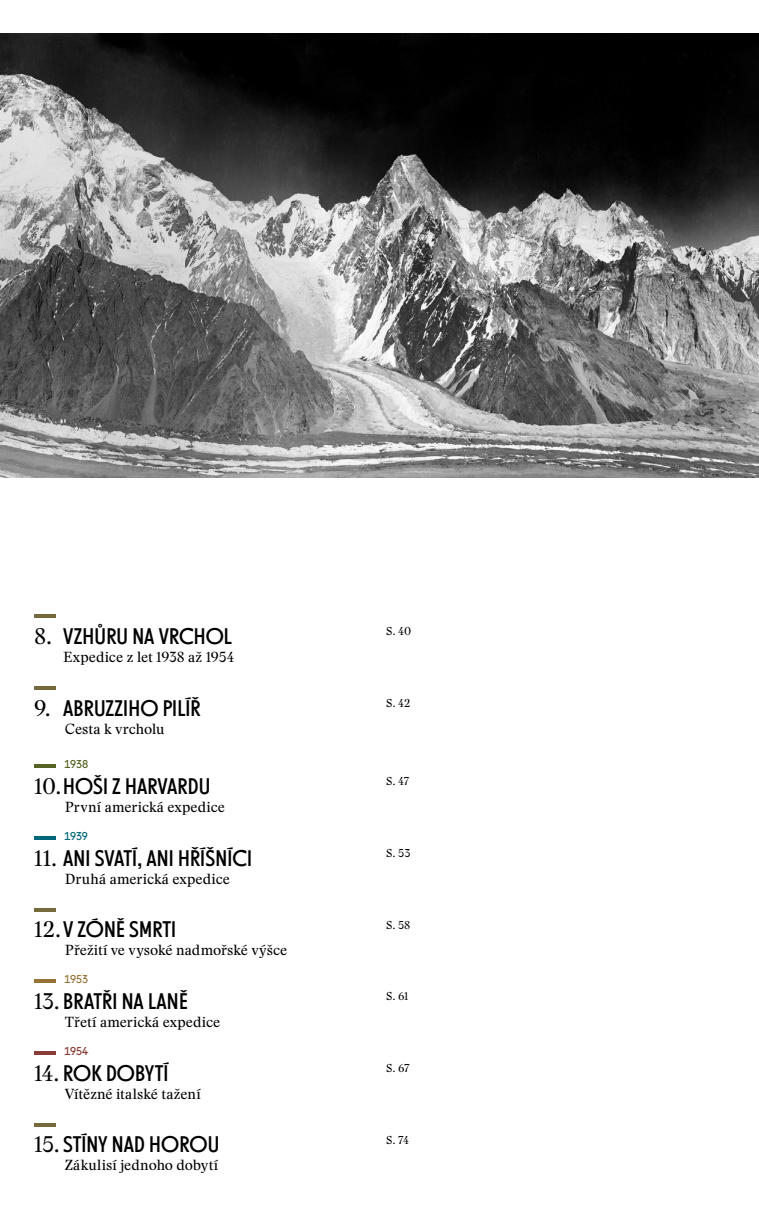
<style>
.page{position:relative;width:759px;height:1212px;background:#fff}
.page>*{position:absolute;margin:0;border:0;box-sizing:border-box;transform-origin:0 0}
.t1{font:22.25px "NEXT Poster";letter-spacing:.005em;color:#000}
.t2{font:14.38px "Stanley";letter-spacing:.005em;color:#000}
.DIDA{font:11.25px "Stanley";letter-spacing:-.01em;color:#000}
.t3{font:11.25px "NEXT Poster";color:#893b35}
.t4{font:11.25px "NEXT Poster";color:#957237}
.t5{font:11.25px "NEXT Poster";color:#006878}
.t6{font:11.25px "NEXT Poster";color:#566423}
.s1{font-family:"Stanley"}
</style>
<div class="page">
<hr style="left:34px;top:615px;width:22px;height:3px;background:#766a3c">
<hr style="left:34px;top:687px;width:22px;height:3px;background:#766a3c">
<hr style="left:34px;top:765px;width:22px;height:3px;background:#566423">
<hr style="left:34px;top:836px;width:22px;height:3px;background:#006878">
<hr style="left:34px;top:908px;width:22px;height:3px;background:#766a3c">
<hr style="left:34px;top:980px;width:22px;height:3px;background:#957237">
<hr style="left:34px;top:1051px;width:22px;height:3px;background:#893b35">
<hr style="left:34px;top:1123px;width:22px;height:3px;background:#766a3c">
<img style="left:0;top:34px;width:758px;height:444px">
<p class="t1" style="left:34px;top:623px;width:199px"><span class="s1">8.</span> VZHŮRU NA VRCHOL</p>
<p class="t2" style="left:63px;top:647px;width:173px">Expedice z let 1938 až 1954</p>
<p class="t1" style="left:34px;top:695px;width:168px"><span class="s1">9.</span> ABRUZZIHO PILÍŘ</p>
<p class="t2" style="left:65px;top:719px;width:101px">Cesta k vrcholu</p>
<p class="t6" style="left:65px;top:757px;width:25px">1938</p>
<p class="t1" style="left:34px;top:773px;width:178px"><span class="s1">10.</span>HOŠI Z HARVARDU</p>
<p class="t2" style="left:65px;top:797px;width:162px">První americká expedice</p>
<p class="t1" style="left:34px;top:845px;width:219px"><span class="s1">11.</span> ANI SVATÍ, ANI HŘÍŠNÍCI</p>
<p class="t2" style="left:65px;top:869px;width:167px">Druhá americká expedice</p>
<p class="t1" style="left:34px;top:916px;width:143px"><span class="s1">12.</span>V ZÓNĚ SMRTI</p>
<p class="t2" style="left:65px;top:940px;width:224px">Přežití ve vysoké nadmořské výšce</p>
<p class="t1" style="left:34px;top:988px;width:155px"><span class="s1">13.</span> BRATŘI NA LANĚ</p>
<p class="t2" style="left:65px;top:1012px;width:157px">Třetí americká expedice</p>
<p class="t1" style="left:34px;top:1059px;width:136px"><span class="s1">14.</span> ROK DOBYTÍ</p>
<p class="t2" style="left:65px;top:1084px;width:137px">Vítězné italské tažení</p>
<p class="t1" style="left:34px;top:1131px;width:187px"><span class="s1">15.</span> STÍNY NAD HOROU</p>
<p class="t2" style="left:65px;top:1155px;width:155px">Zákulisí jednoho dobytí</p>
<p class="t5" style="left:65px;top:829px;width:25px">1939</p>
<p class="t4" style="left:65px;top:973px;width:25px">1953</p>
<p class="t3" style="left:65px;top:1044px;width:25px">1954</p>
<p class="DIDA" style="left:386px;top:624px;width:27px">S. 40</p>
<p class="DIDA" style="left:386px;top:695px;width:26px">S. 42</p>
<p class="DIDA" style="left:386px;top:774px;width:25px">S. 47</p>
<p class="DIDA" style="left:386px;top:845px;width:26px">S. 53</p>
<p class="DIDA" style="left:386px;top:917px;width:26px">S. 58</p>
<p class="DIDA" style="left:386px;top:989px;width:24px">S. 61</p>
<p class="DIDA" style="left:386px;top:1060px;width:25px">S. 67</p>
<p class="DIDA" style="left:386px;top:1132px;width:24px">S. 74</p>
</div>
